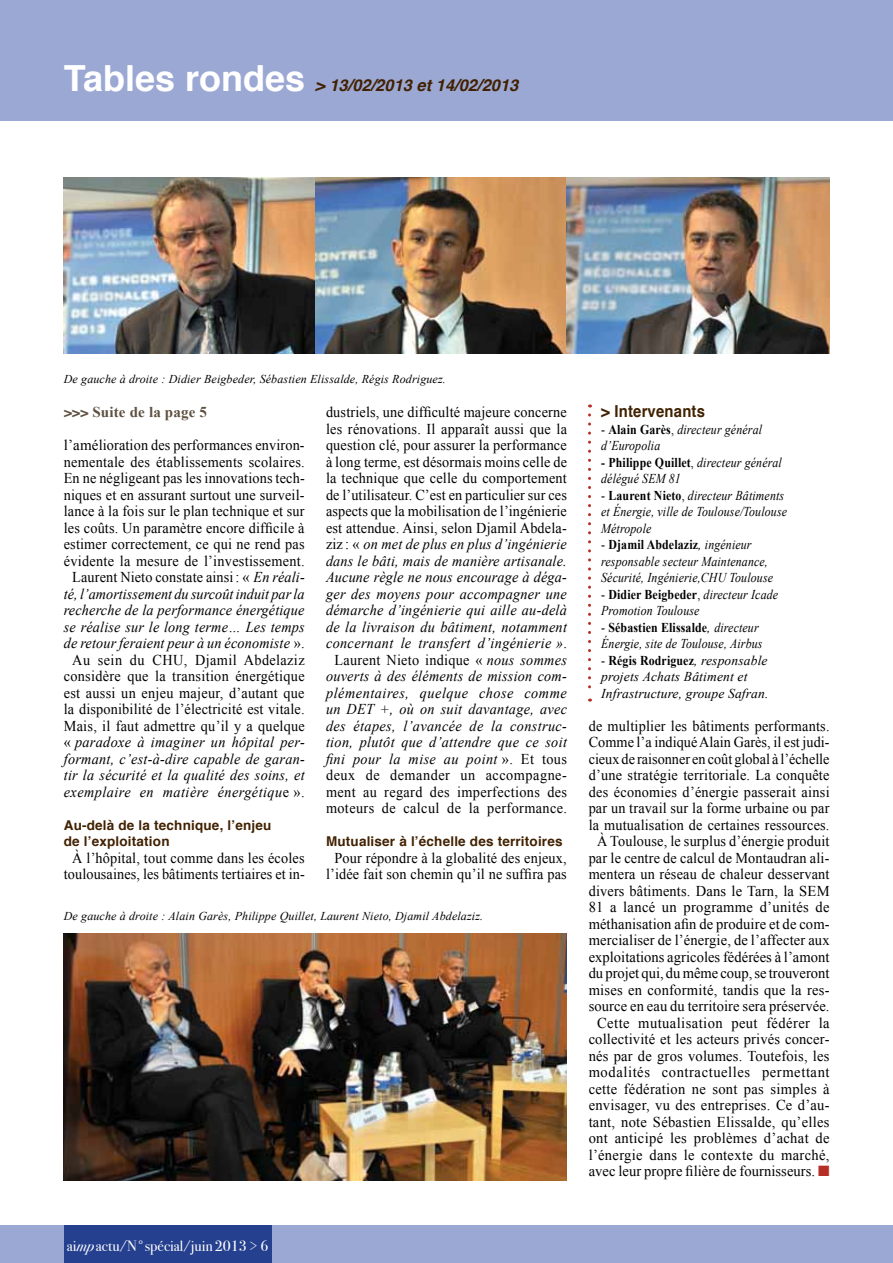
<style>
.page{position:relative;width:893px;height:1263px;background:#fff}
.page>*{position:absolute;margin:0;border:0;box-sizing:border-box;transform-origin:0 0}
.t1{font:italic 700 16.5px "Helvetica";color:#412101}
.t2{font:700 16.5px "Helvetica";letter-spacing:.015em;color:#412101;scale:.9 1}
.t3{font:15px/16.5px "Times New Roman";letter-spacing:.01em;color:#000;text-align:center;scale:.95 1}
.t4{font:italic 15px/16.5px "Times New Roman";letter-spacing:.02em;color:#000;text-align:center;scale:.95 1}
.t5{font:15px/16.5px "Times New Roman";letter-spacing:.01em;color:#000;text-align:center}
.t6{font:15px "Bodoni Svty Two ITCTT Book";color:#fff}
.t7{font:700 15px "Times New Roman";letter-spacing:.01em;color:#5d5040}
.t8{font:italic 13.5px/16.5px "Times New Roman";letter-spacing:.01em;color:#000}
.t9{font:italic 13.5px/16.5px "Times New Roman";letter-spacing:.01em;color:#000;scale:.88 1}
.t10{font:700 13.5px/16.5px "Helvetica";letter-spacing:.015em;color:#412101}
.t11{font:italic 12px "Times New Roman";letter-spacing:.01em;color:#000}
.s1{font-style:normal;font-size:36px;color:#fff}
.s2{font-style:normal}
.s3{font-family:"Helvetica";font-size:13.5px}
.s4{font-style:italic}
.s5{font-weight:700;font-style:normal}
.s6{color:#b72e25}
.s7{font-family:"Bodoni Svty Two ITCTT Book Ita"}
</style>
<div class="page">
<div style="left:0;top:0;width:893px;height:120px;background:#9ba8d4"></div>
<div style="left:0;top:1226px;width:893px;height:37px;background:#9ba8d4"></div>
<div style="left:64px;top:1226px;width:207px;height:37px;background:#25408f"></div>
<img style="left:64px;top:178px;width:503px;height:176px">
<svg style="left:588px;top:415px;width:3px;height:286px"></svg>
<img style="left:567px;top:178px;width:262px;height:176px">
<img style="left:64px;top:933px;width:503px;height:247px">
<p class="t1" style="left:64px;top:71px;width:456px"><span class="s1">Tables rondes</span> &gt; 13/02/2013 et 14/02/2013</p>
<p class="t11" style="left:64px;top:371px;width:384px">De gauche à droite : Didier Beigbeder, Sébastien Elissalde, Régis Rodriguez.</p>
<p class="t4" style="left:326px;top:403px;width:255px"><span class="s2">dustriels, une difficulté majeure concerne les rénovations. Il apparaît aussi que la question clé, pour assurer la performance à long terme, est désormais moins celle de la technique que celle du comportement de l’utilisateur. C’est en particulier sur ces aspects que la mobilisation de l’ingénierie est attendue. Ainsi, selon Djamil Abdela&shy;ziz : «</span> on met de plus en plus d’ingénierie dans le bâti, mais de manière artisanale.<br>Aucune règle ne nous encourage à déga&shy;ger des moyens pour accompagner une démarche d’ingénierie qui aille au-delà de la livraison du bâtiment, notamment concernant le transfert d’ingénierie »<span class="s2">.<br>Laurent Nieto indique «</span> nous sommes ouverts à des éléments de mission com&shy;plémentaires, quelque chose comme un DET +, où on suit davantage, avec des étapes, l’avancée de la construc&shy;tion, plutôt que d’attendre que ce soit fini pour la mise au point <span class="s2">». Et tous deux de demander un accompagne&shy;ment au regard des imperfections des moteurs de calcul de la performance.</span></p>
<p class="t10" style="left:326px;top:833px;width:238px">Mutualiser à l’échelle des territoires</p>
<p class="t3" style="left:326px;top:849px;width:255px">Pour répondre à la globalité des enjeux, l’idée fait son chemin qu’il ne suffira pas</p>
<p class="t7" style="left:64px;top:402px;width:144px"><span class="s3">&gt;&gt;&gt;</span> Suite de la page 5</p>
<p class="t5" style="left:64px;top:437px;width:243px">l’amélioration des performances environ&shy;nementale des établissements scolaires.<br>En ne négligeant pas les innovations tech&shy;niques et en assurant surtout une surveil&shy;lance à la fois sur le plan technique et sur les coûts. Un paramètre encore difficile à estimer correctement, ce qui ne rend pas évidente la mesure de l’investissement.<br>Laurent Nieto constate ainsi : « <span class="s4">En réali&shy;té, l’amortissement du surcoût induit par la recherche de la performance énergétique se réalise sur le long terme… Les temps de retour feraient peur à un économiste</span> ».<br>Au sein du CHU, Djamil Abdelaziz considère que la transition énergétique est aussi un enjeu majeur, d’autant que la disponibilité de l’électricité est vitale.<br>Mais, il faut admettre qu’il y a quelque « <span class="s4">paradoxe à imaginer un hôpital per&shy;formant, c’est-à-dire capable de garan&shy;tir la sécurité et la qualité des soins, et exemplaire en matière énergétiqu</span>e ».</p>
<p class="t10" style="left:64px;top:817px;width:209px">Au-delà de la technique, l’enjeu de l’exploitation</p>
<p class="t3" style="left:64px;top:849px;width:255px">À l’hôpital, tout comme dans les écoles toulousaines, les bâtiments tertiaires et in-</p>
<p class="t11" style="left:64px;top:908px;width:421px">De gauche à droite : Alain Garès, Philippe Quillet, Laurent Nieto, Djamil Abdelaziz.</p>
<p class="t2" style="left:601px;top:398px;width:117px">&gt; Intervenants</p>
<p class="t9" style="left:601px;top:420px;width:184px"><span class="s2">-</span> <span class="s5">Alain Garès</span><span class="s2">,</span> directeur général d’Europolia</p>
<p class="t9" style="left:601px;top:453px;width:207px"><span class="s5">- Philippe Quillet</span><span class="s2">,</span> directeur général délégué SEM 81</p>
<p class="t9" style="left:601px;top:486px;width:213px"><span class="s2">-</span> <span class="s5">Laurent Nieto</span><span class="s2">,</span> directeur Bâtiments et Énergie, ville de Toulouse/Toulouse<br>Métropole</p>
<p class="t8" style="left:601px;top:536px;width:173px"><span class="s2">-</span> <span class="s5">Djamil Abdelaziz</span>, ingénieur responsable secteur Maintenance,<br>Sécurité, Ingénierie,CHU Toulouse</p>
<p class="t9" style="left:601px;top:585px;width:203px"><span class="s2">-</span> <span class="s5">Didier Beigbeder</span><span class="s2">,</span> directeur Icade<br>Promotion Toulouse</p>
<p class="t8" style="left:601px;top:618px;width:163px"><span class="s2">-</span> <span class="s5">Sébastien Elissalde</span>, directeur<br>Énergie, site de Toulouse, Airbus</p>
<p class="t8" style="left:601px;top:651px;width:169px"><span class="s2">-</span> <span class="s5">Régis Rodriguez</span>, responsable projets Achats Bâtiment et<br>Infrastructure, groupe Safran.</p>
<p class="t3" style="left:589px;top:717px;width:255px">de multiplier les bâtiments performants.<br>Comme l’a indiqué Alain Garès, il est judi&shy;cieux de raisonner en coût global à l’échelle d’une stratégie territoriale. La conquête des économies d’énergie passerait ainsi par un travail sur la forme urbaine ou par la mutualisation de certaines ressources.<br>À Toulouse, le surplus d’énergie produit par le centre de calcul de Montaudran ali&shy;mentera un réseau de chaleur desservant divers bâtiments. Dans le Tarn, la SEM 81 a lancé un programme d’unités de méthanisation afin de produire et de com&shy;mercialiser de l’énergie, de l’affecter aux exploitations agricoles fédérées à l’amont du projet qui, du même coup, se trouveront mises en conformité, tandis que la res&shy;source en eau du territoire sera préservée.<br>Cette mutualisation peut fédérer la collectivité et les acteurs privés concer&shy;nés par de gros volumes. Toutefois, les modalités contractuelles permettant cette fédération ne sont pas simples à envisager, vu des entreprises. Ce d’au&shy;tant, note Sébastien Elissalde, qu’elles ont anticipé les problèmes d’achat de l’énergie dans le contexte du marché, avec leur propre filière de fournisseurs. <span class="s6">■</span></p>
<p class="t6" style="left:67px;top:1234px;width:203px">ai<span class="s7">mp</span> actu/N°spécial/juin2013 &gt; 6</p>
</div>
